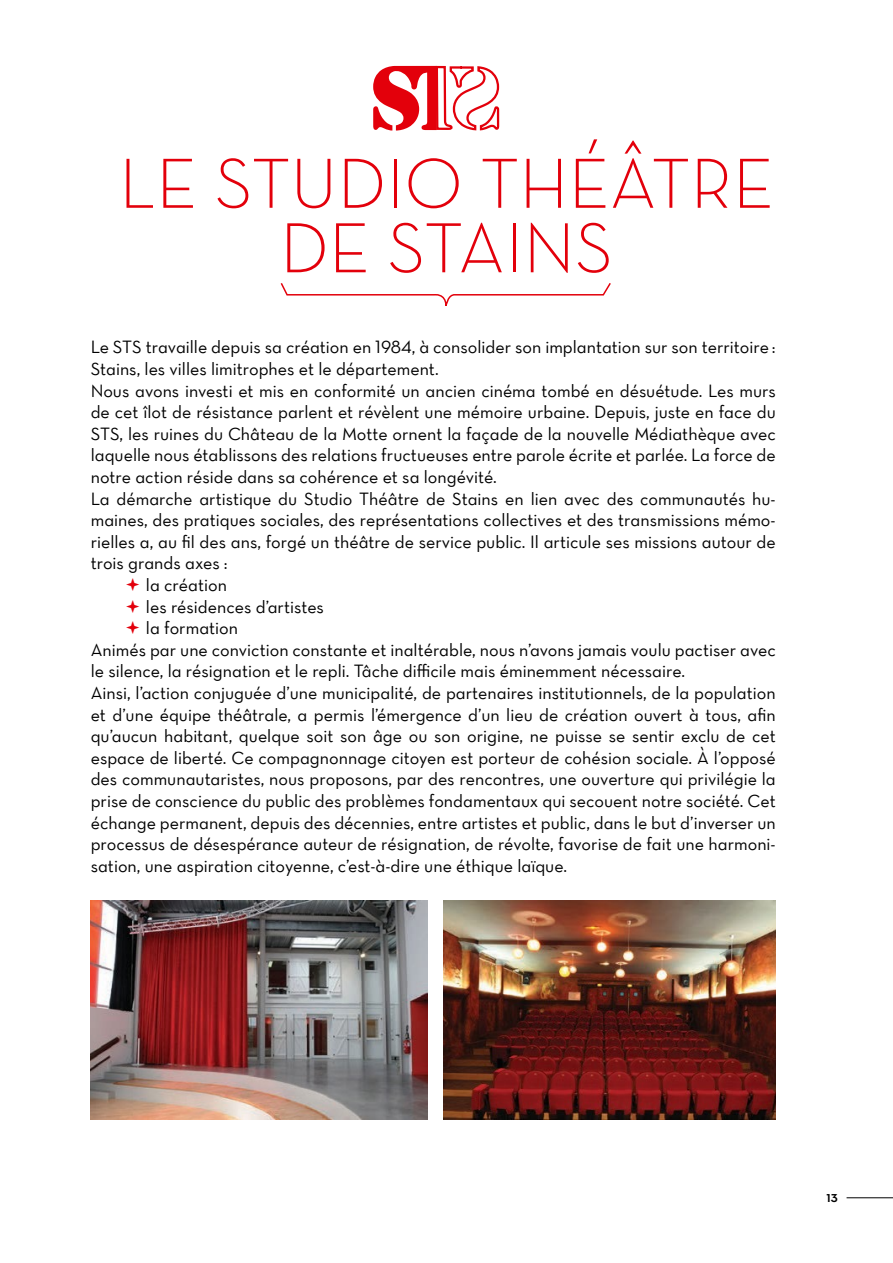
<style>
.page{position:relative;width:893px;height:1263px;background:#fff}
.page>*{position:absolute;margin:0;border:0;box-sizing:border-box;transform-origin:0 0}
.t1{font:72px/64.5px "Neutra Text Light Alt";color:#e3000b;text-align:center}
.corps{font:18px/21.6px "Neutra Text Book Alt";color:#000;text-align:justify}
.t2{font:700 15px "Neutraface 2 Display";color:#000}
</style>
<div class="page">
<hr style="left:846px;top:1197px;width:47px;height:1px;background:#000">
<img style="left:91px;top:900px;width:336px;height:219px">
<img style="left:444px;top:900px;width:332px;height:219px">
<svg style="left:280px;top:65px;width:331px;height:241px"></svg>
<p class="t1" style="left:119px;top:150px;width:656px">LE STUDIO THÉÂTRE<br>DE STAINS</p>
<p class="corps" style="left:91px;top:336px;width:686px">Le STS travaille depuis sa création en 1984, à consolider son implantation sur son territoire :<br>Stains, les villes limitrophes et le département.</p>
<p class="corps" style="left:91px;top:379px;width:687px">Nous avons investi et mis en conformité un ancien cinéma tombé en désuétude. Les murs de cet îlot de résistance parlent et révèlent une mémoire urbaine. Depuis, juste en face du STS, les ruines du Château de la Motte ornent la façade de la nouvelle Médiathèque avec laquelle nous établissons des relations fructueuses entre parole écrite et parlée. La force de notre action réside dans sa cohérence et sa longévité.</p>
<p class="corps" style="left:91px;top:487px;width:686px">La démarche artistique du Studio Théâtre de Stains en lien avec des communautés hu&shy;maines, des pratiques sociales, des représentations collectives et des transmissions mémo&shy;rielles a, au fil des ans, forgé un théâtre de service public. Il articule ses missions autour de trois grands axes :</p>
<p class="corps" style="left:146px;top:574px;width:82px">la création</p>
<p class="corps" style="left:146px;top:595px;width:179px">les résidences d’artistes</p>
<p class="corps" style="left:146px;top:617px;width:94px">la formation</p>
<p class="corps" style="left:91px;top:638px;width:687px">Animés par une conviction constante et inaltérable, nous n’avons jamais voulu pactiser avec le silence, la résignation et le repli. Tâche difficile mais éminemment nécessaire.</p>
<p class="corps" style="left:91px;top:682px;width:687px">Ainsi, l’action conjuguée d’une municipalité, de partenaires institutionnels, de la population et d’une équipe théâtrale, a permis l’émergence d’un lieu de création ouvert à tous, afin qu’aucun habitant, quelque soit son âge ou son origine, ne puisse se sentir exclu de cet espace de liberté. Ce compagnonnage citoyen est porteur de cohésion sociale. À l’opposé des communautaristes, nous proposons, par des rencontres, une ouverture qui privilégie la prise de conscience du public des problèmes fondamentaux qui secouent notre société. Cet échange permanent, depuis des décennies, entre artistes et public, dans le but d’inverser un processus de désespérance auteur de résignation, de révolte, favorise de fait une harmoni&shy;sation, une aspiration citoyenne, c’est-à-dire une éthique laïque.</p>
<p class="t2" style="left:826px;top:1188px;width:13px">13</p>
</div>
